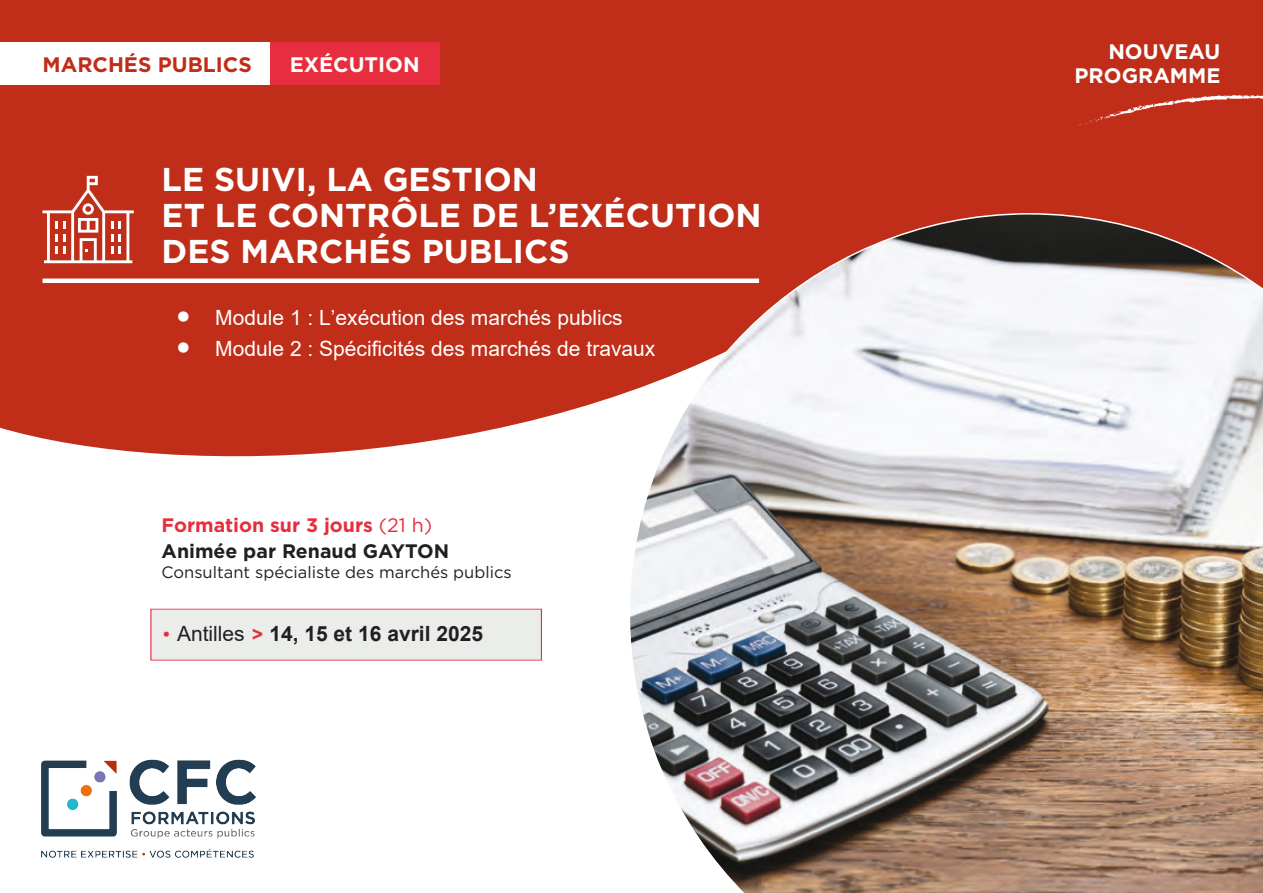
<style>
.page{position:relative;width:1263px;height:893px;background:#c02d19}
.page>*{position:absolute;margin:0;border:0;box-sizing:border-box;transform-origin:0 0}
.t1{font:700 33px/36px "Gotham";color:#fff}
.t2{font:21px "Arial";color:#fff}
.t3{font:700 21px "Arial";color:#231f20}
.t4{font:700 21px/24px "Gotham";color:#fff;text-align:right}
.t5{font:700 21px "Gotham";color:#c02d19}
.t6{font:700 19.5px/26.7px "Gotham";color:#231f20}
.t7{font:16.5px "Gotham";color:#231f20}
.s1{color:#e62e3e}
.s2{font-weight:400;color:#e62e3e}
.s3{font-family:"Gotham";font-weight:400;font-size:19.5px;color:#e62e3e}
.s4{font-weight:400}
.s5{font-family:"Gotham";font-size:19.5px;color:#e5313f}
.s6{font-style:inherit}
</style>
<div class="page">
<svg style="left:0;top:175px;width:629px;height:718px;fill:#fff"></svg>
<div style="left:0;top:43px;width:286px;height:42px;background:#fff"></div>
<img style="left:629px;top:213px;width:634px;height:680px">
<div style="left:270px;top:43px;width:169px;height:42px;background:#e62e3e"></div>
<svg style="left:1079px;top:95px;width:184px;height:31px"></svg>
<svg style="left:43px;top:176px;width:91px;height:87px"></svg>
<hr style="left:43px;top:279px;width:716px;height:4px;background:#fff">
<div style="left:150px;top:609px;width:392px;height:51px;background:#eaede9"></div>
<img style="left:38px;top:758px;width:221px;height:100px">
<p class="t5" style="left:43px;top:53px;width:211px">MARCHÉS PUBLICS</p>
<p class="t4" style="left:290px;top:53px;width:131px">EXÉCUTION</p>
<h1 class="t1" style="left:162px;top:161px;width:602px">LE SUIVI, LA GESTION<br>ET LE CONTRÔLE DE L’EXÉCUTION<br>DES MARCHÉS PUBLICS</h1>
<p class="t2" style="left:177px;top:303px;width:447px">• Module 1 : L’exécution des marchés publics</p>
<p class="t2" style="left:177px;top:334px;width:480px">• Module 2 : Spécificités des marchés de travaux</p>
<p class="t6" style="left:162px;top:511px;width:289px"><span class="s1">Formation sur 3 jours</span> <span class="s2">(21 h)<br></span>Animée par Renaud GAYTON</p>
<p class="t7" style="left:162px;top:563px;width:352px">Consultant spécialiste des marchés publics</p>
<p class="t3" style="left:162px;top:619px;width:323px"><span class="s3">•</span> <span class="s4">Antilles</span> <span class="s5">&gt;</span> 1<span class="s6">4</span>, 1<span class="s6">5</span> et 1<span class="s6">6</span> avril 202<span class="s6">5</span></p>
<p class="t4" style="left:1074px;top:40px;width:147px">NOUVEAU<br>PROGRAMME</p>
</div>
